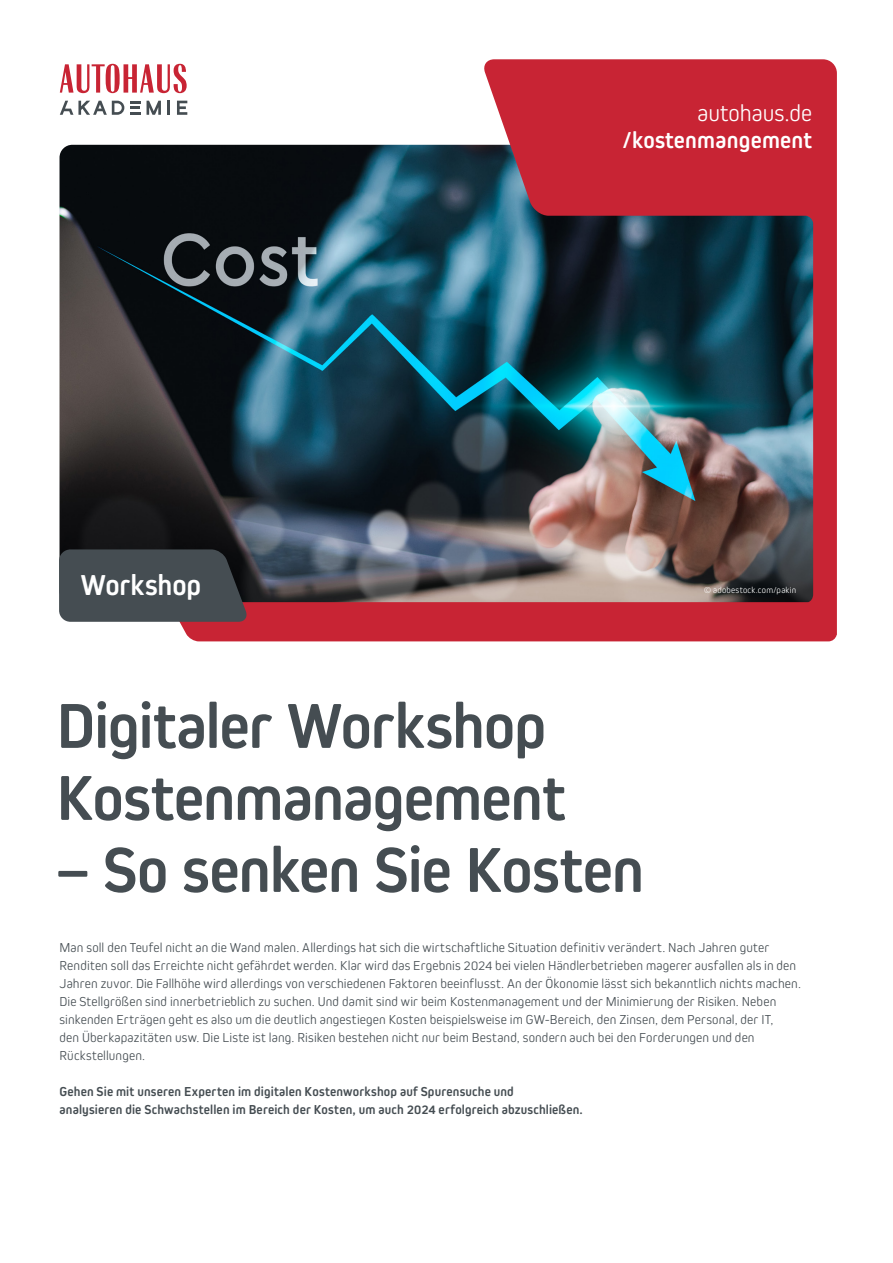
<style>
.page{position:relative;width:893px;height:1263px;background:#fff}
.page>*{position:absolute;margin:0;border:0;box-sizing:border-box;transform-origin:0 0}
.t1{font:700 66px/72px "Kiro";letter-spacing:-.015em;color:#454d52}
.t2{font:700 30px "Kiro";letter-spacing:-.005em;color:#fff}
.t3{font:700 24px "Kiro";letter-spacing:.01em;color:#fff}
.t4{font:300 24px "Kiro";color:#fff}
.t5{font:300 13.5px/18px "Kiro";letter-spacing:.015em;color:#454d52}
.t6{font:700 13.5px/18px "Kiro";letter-spacing:.01em;color:#454d52}
.t7{font:300 9px "Kiro";letter-spacing:.03em;color:#fff}
</style>
<div class="page">
<svg style="left:60px;top:64px;width:110px;height:29px"></svg>
<svg style="left:60px;top:101px;width:64px;height:14px"></svg>
<svg style="left:130px;top:101px;width:11px;height:14px"></svg>
<svg style="left:147px;top:101px;width:14px;height:14px"></svg>
<svg style="left:168px;top:101px;width:2px;height:14px"></svg>
<img style="left:60px;top:145px;width:111px;height:404px">
<img style="left:171px;top:59px;width:666px;height:582px">
<svg style="left:59px;top:549px;width:189px;height:73px;background:#43494e"></svg>
<h2 class="t2" style="left:80px;top:567px;width:122px">Workshop</h2>
<h3 class="t4" style="left:697px;top:99px;width:116px">autohaus.de</h3>
<h3 class="t3" style="left:623px;top:126px;width:191px">/kostenmangement</h3>
<p class="t7" style="left:704px;top:585px;width:94px">© adobestock.com/pakin</p>
<h1 class="t1" style="left:56px;top:689px;width:511px">Digitaler Workshop<br>Kostenmanagement</h1>
<h1 class="t1" style="left:56px;top:833px;width:589px">– So senken Sie Kosten</h1>
<p class="t5" style="left:60px;top:938px;width:743px">Man soll den Teufel nicht an die Wand malen. Allerdings hat sich die wirtschaftliche Situation definitiv verändert. Nach Jahren guter Renditen soll das Erreichte nicht gefährdet werden. Klar wird das Ergebnis 2024 bei vielen Händlerbetrieben magerer ausfallen als in den Jahren zuvor. Die Fallhöhe wird allerdings von verschiedenen Faktoren beeinflusst. An der Ökonomie lässt sich bekanntlich nichts machen.<br>Die Stellgrößen sind innerbetrieblich zu suchen. Und damit sind wir beim Kostenmanagement und der Minimierung der Risiken. Neben sinkenden Erträgen geht es also um die deutlich angestiegen Kosten beispielsweise im GW-Bereich, den Zinsen, dem Personal, der IT,<br>den Überkapazitäten usw. Die Liste ist lang. Risiken bestehen nicht nur beim Bestand, sondern auch bei den Forderungen und den Rückstellungen.</p>
<p class="t6" style="left:60px;top:1082px;width:525px">Gehen Sie mit unseren Experten im digitalen Kostenworkshop auf Spurensuche und<br>analysieren die Schwachstellen im Bereich der Kosten, um auch 2024 erfolgreich abzuschließen.</p>
</div>
